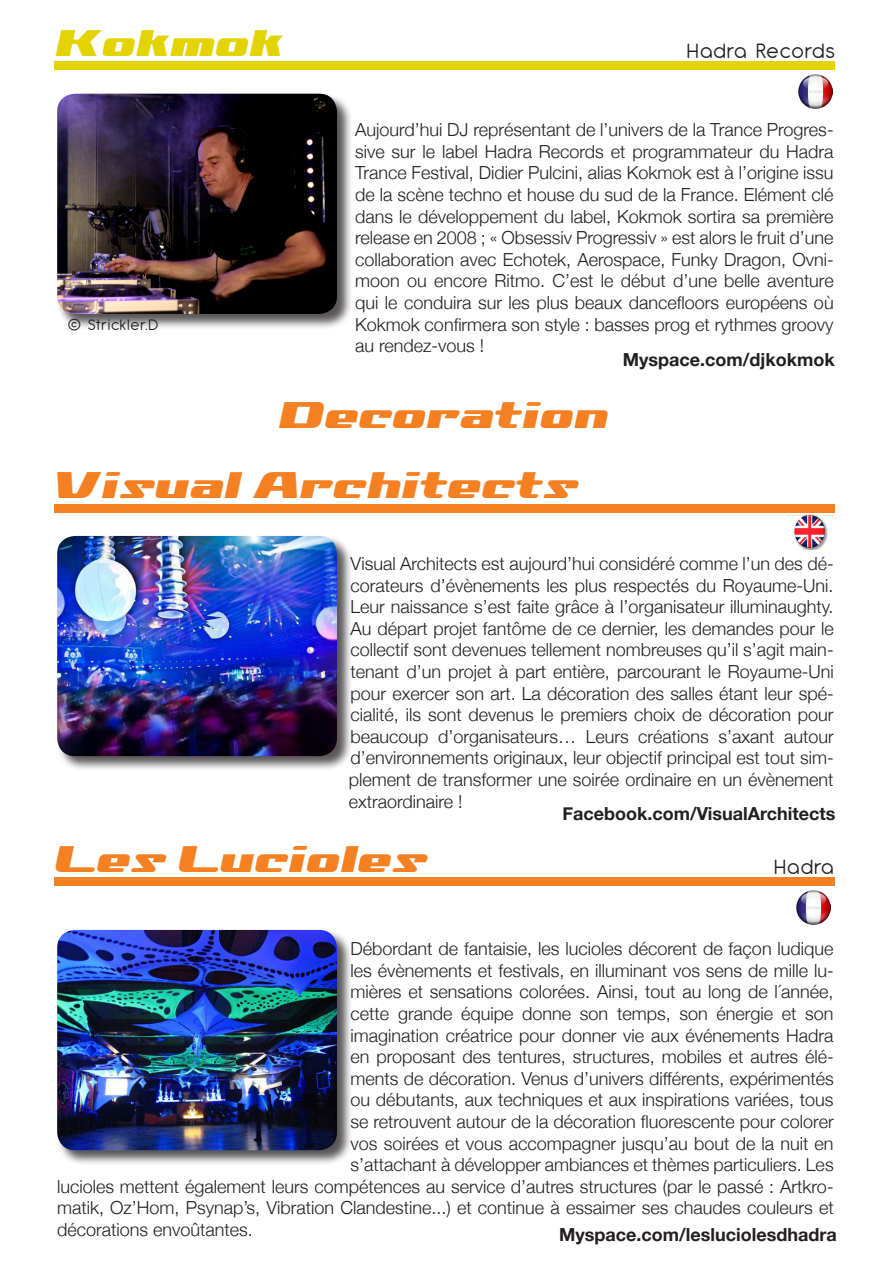
<style>
.page{position:relative;width:893px;height:1263px;background:#fff}
.page>*{position:absolute;margin:0;border:0;box-sizing:border-box;transform-origin:0 0}
.t1{font:40.5px "Nationalyze ALP";color:#f58021}
.t2{font:40.5px "Nationalyze ALP";color:#e3d301}
.t3{font:22.5px "Antipasto";letter-spacing:.08em;color:#231f20}
.t4{font:300 18px/21.6px "Helvetica Neue";color:#231f20;text-align:justify}
.t5{font:700 18px "Helvetica Neue";color:#231f20}
.t6{font:16.5px "Antipasto";letter-spacing:.08em;color:#231f20}
</style>
<div class="page">
<div style="left:54px;top:62px;width:781px;height:8px;background:#e3d301"></div>
<div style="left:56px;top:93px;width:297px;height:236px;background:#231f20;opacity:.75"></div>
<img style="left:57px;top:94px;width:280px;height:220px">
<div style="left:54px;top:504px;width:781px;height:8px;background:#f58021"></div>
<div style="left:54px;top:877px;width:781px;height:9px;background:#f58021"></div>
<div style="left:56px;top:535px;width:297px;height:237px;background:#231f20;opacity:.75"></div>
<img style="left:57px;top:536px;width:280px;height:220px">
<div style="left:56px;top:929px;width:297px;height:237px;background:#231f20;opacity:.75"></div>
<img style="left:57px;top:930px;width:280px;height:220px">
<img style="left:798px;top:74px;width:34px;height:34px">
<img style="left:797px;top:890px;width:34px;height:34px">
<img style="left:786px;top:514px;width:47px;height:35px">
<p class="t2" style="left:56px;top:18px;width:229px">Kokmok</p>
<p class="t6" style="left:68px;top:315px;width:92px">© Strickler.D</p>
<p class="t3" style="left:687px;top:38px;width:149px">Hadra Records</p>
<p class="t4" style="left:355px;top:119px;width:480px">Aujourd’hui DJ représentant de l’univers de la Trance Progres&shy;sive sur le label Hadra Records et programmateur du Hadra Trance Festival, Didier Pulcini, alias Kokmok est à l’origine issu de la scène techno et house du sud de la France. Elément clé dans le développement du label, Kokmok sortira sa première release en 2008 ; « Obsessiv Progressiv » est alors le fruit d’une collaboration avec Echotek, Aerospace, Funky Dragon, Ovni&shy;moon ou encore Ritmo. C’est le début d’une belle aventure qui le conduira sur les plus beaux dancefloors européens où Kokmok confirmera son style : basses prog et rythmes groovy au rendez-vous !</p>
<p class="t5" style="left:623px;top:348px;width:213px">Myspace.com/djkokmok</p>
<p class="t1" style="left:279px;top:390px;width:332px">Decoration</p>
<p class="t1" style="left:56px;top:460px;width:525px">Visual Architects</p>
<p class="t4" style="left:349px;top:552px;width:486px">Visual Architects est aujourd’hui considéré comme l’un des dé&shy;corateurs d’évènements les plus respectés du Royaume-Uni.<br>Leur naissance s’est faite grâce à l’organisateur illuminaughty.<br>Au départ projet fantôme de ce dernier, les demandes pour le collectif sont devenues tellement nombreuses qu’il s’agit main&shy;tenant d’un projet à part entière, parcourant le Royaume-Uni pour exercer son art. La décoration des salles étant leur spé&shy;cialité, ils sont devenus le premiers choix de décoration pour beaucoup d’organisateurs… Leurs créations s’axant autour d’environnements originaux, leur objectif principal est tout sim&shy;plement de transformer une soirée ordinaire en un évènement extraordinaire !</p>
<p class="t5" style="left:562px;top:802px;width:274px">Facebook.com/VisualArchitects</p>
<p class="t1" style="left:56px;top:833px;width:374px">Les Lucioles</p>
<p class="t3" style="left:775px;top:854px;width:60px">Hadra</p>
<p class="t4" style="left:351px;top:937px;width:484px">Débordant de fantaisie, les lucioles décorent de façon ludique</p>
<p class="t4" style="left:351px;top:959px;width:485px">les évènements et festivals, en illuminant vos sens de mille lu-</p>
<p class="t4" style="left:351px;top:981px;width:484px">mières et sensations colorées. Ainsi, tout au long de l´année,</p>
<p class="t4" style="left:351px;top:1002px;width:484px">cette grande équipe donne son temps, son énergie et son</p>
<p class="t4" style="left:351px;top:1024px;width:484px">imagination créatrice pour donner vie aux événements Hadra</p>
<p class="t4" style="left:351px;top:1045px;width:485px">en proposant des tentures, structures, mobiles et autres élé-</p>
<p class="t4" style="left:351px;top:1067px;width:485px">ments de décoration. Venus d’univers différents, expérimentés</p>
<p class="t4" style="left:351px;top:1089px;width:484px">ou débutants, aux techniques et aux inspirations variées, tous</p>
<p class="t4" style="left:351px;top:1110px;width:485px">se retrouvent autour de la décoration fluorescente pour colorer</p>
<p class="t4" style="left:351px;top:1132px;width:484px">vos soirées et vous accompagner jusqu’au bout de la nuit en</p>
<p class="t4" style="left:351px;top:1153px;width:485px">s’attachant à développer ambiances et thèmes particuliers. Les</p>
<p class="t4" style="left:57px;top:1175px;width:778px">lucioles mettent également leurs compétences au service d’autres structures (par le passé : Artkro-</p>
<p class="t4" style="left:57px;top:1197px;width:778px">matik, Oz’Hom, Psynap’s, Vibration Clandestine...) et continue à essaimer ses chaudes couleurs et</p>
<p class="t4" style="left:57px;top:1218px;width:197px">décorations envoûtantes.</p>
<p class="t5" style="left:559px;top:1223px;width:279px">Myspace.com/lesluciolesdhadra</p>
</div>
